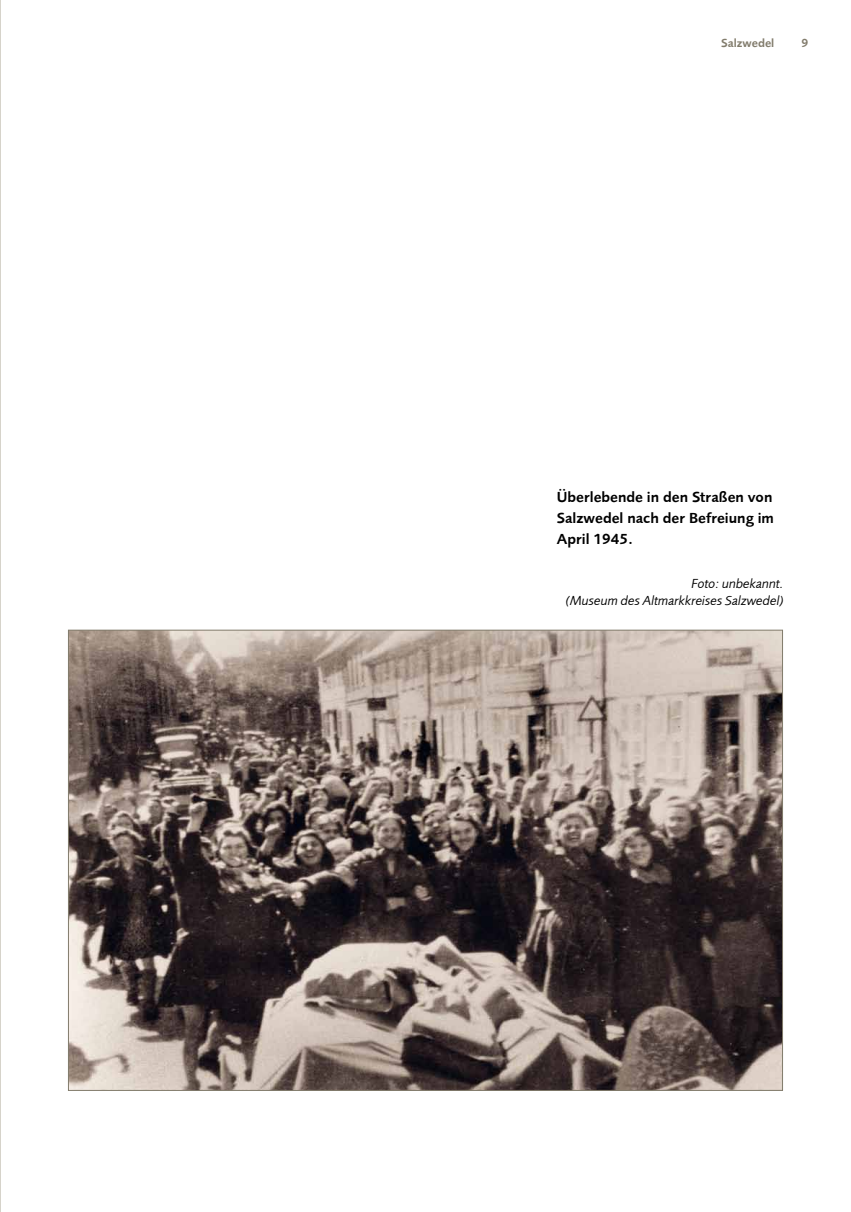
<style>
.page{position:relative;width:851px;height:1212px;background:#fff}
.page>*{position:absolute;margin:0;border:0;box-sizing:border-box;transform-origin:0 0}
.t1{font:15px/21px "Foundry Sans Demi";color:#000;text-align:justify}
.t2{font:italic 13.5px/16.8px "Foundry Sans";color:#000;text-align:right}
.t3{font:12px "Foundry Sans Demi";color:#827c6c}
</style>
<div class="page">
<img style="left:70px;top:632px;width:710px;height:457px">
<hr style="left:0;top:0;width:1px;height:1212px;background:#d6d3ca">
<p class="t3" style="left:721px;top:36px;width:55px">Salzwedel</p>
<p class="t3" style="left:801px;top:36px;width:8px">9</p>
<p class="t1" style="left:556px;top:487px;width:218px">Überlebende in den Straßen von Salzwedel nach der Befreiung im April 1945.</p>
<p class="t2" style="left:566px;top:575px;width:219px">Foto: unbekannt.<br>(Museum des Altmarkkreises Salzwedel)</p>
</div>
